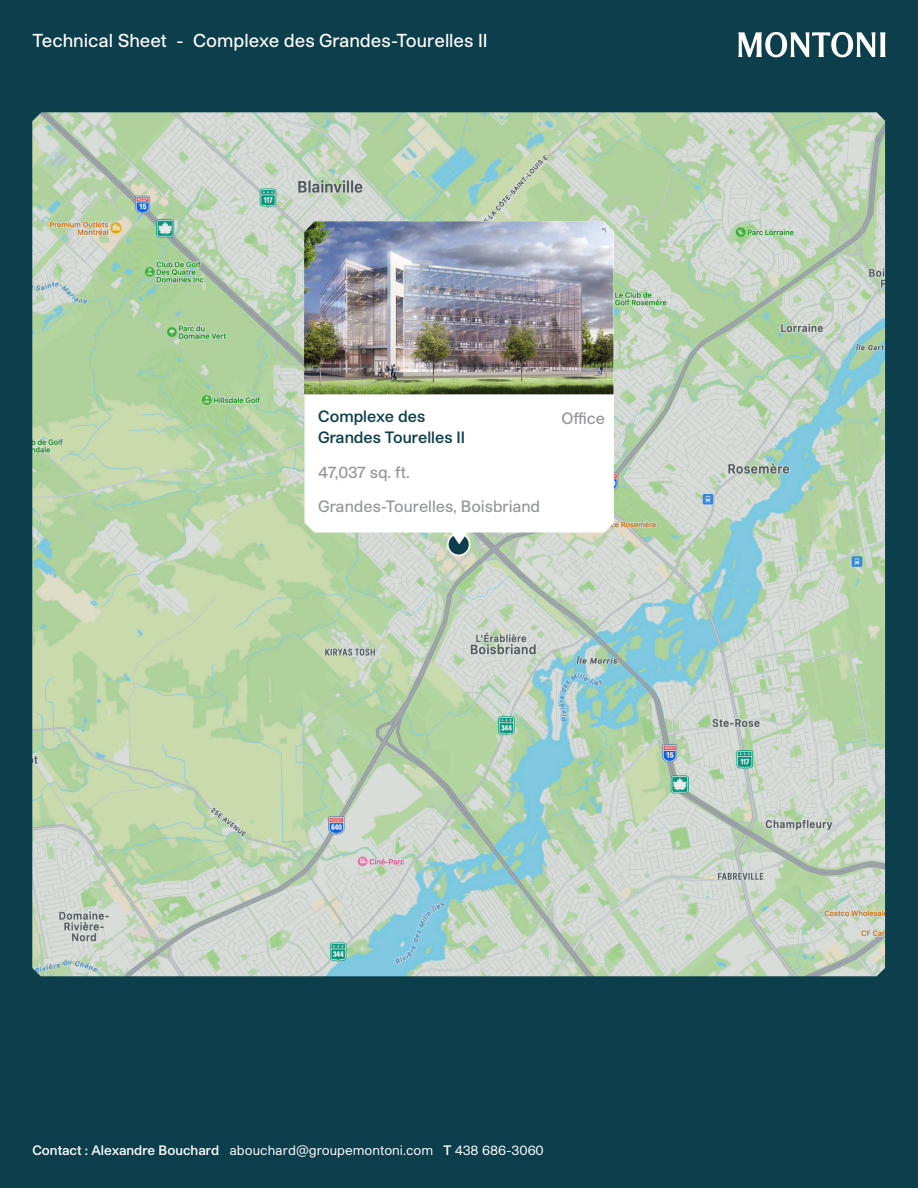
<style>
.page{position:relative;width:918px;height:1188px;background:#0c3e4c}
.page>*{position:absolute;margin:0;border:0;box-sizing:border-box;transform-origin:0 0}
.t1{font:500 18px "Studio Pro";color:#fff}
.Légende_gris{font:500 15.75px "Studio Pro";color:#939598}
.Légende_gris-2{font:600 15.75px/21.6px "Studio Pro";color:#0c3e4c}
.t2{font:13.2px "Studio Pro";color:#fff}
.s1{font-weight:600}
</style>
<div class="page">
<svg style="left:738px;top:32px;width:148px;height:25px"></svg>
<img style="left:32px;top:112px;width:853px;height:864px">
<div style="left:448px;top:534px;width:21px;height:21px;background:#0c3e4c;border-radius:50%"></div>
<div style="left:447px;top:533px;width:23px;height:23px;border:2px solid #fff;border-radius:50%"></div>
<svg style="left:304px;top:394px;width:310px;height:150px;background:#f9faf8"></svg>
<img style="left:304px;top:221px;width:310px;height:173px">
<h1 class="t1" style="left:32px;top:28px;width:457px">Technical Sheet - Complexe des Grandes-Tourelles II</h1>
<p class="Légende_gris-2" style="left:318px;top:405px;width:148px">Complexe des<br>Grandes Tourelles II</p>
<p class="Légende_gris" style="left:318px;top:462px;width:93px">47,037 sq. ft.</p>
<p class="Légende_gris" style="left:318px;top:496px;width:224px">Grandes-Tourelles, Boisbriand</p>
<p class="Légende_gris" style="left:561px;top:408px;width:45px">Office</p>
<p class="t2" style="left:32px;top:1142px;width:513px"><span class="s1">Contact : Alexandre Bouchard</span> abouchard@groupemontoni.com <span class="s1">T</span> 438 686-3060</p>
</div>
